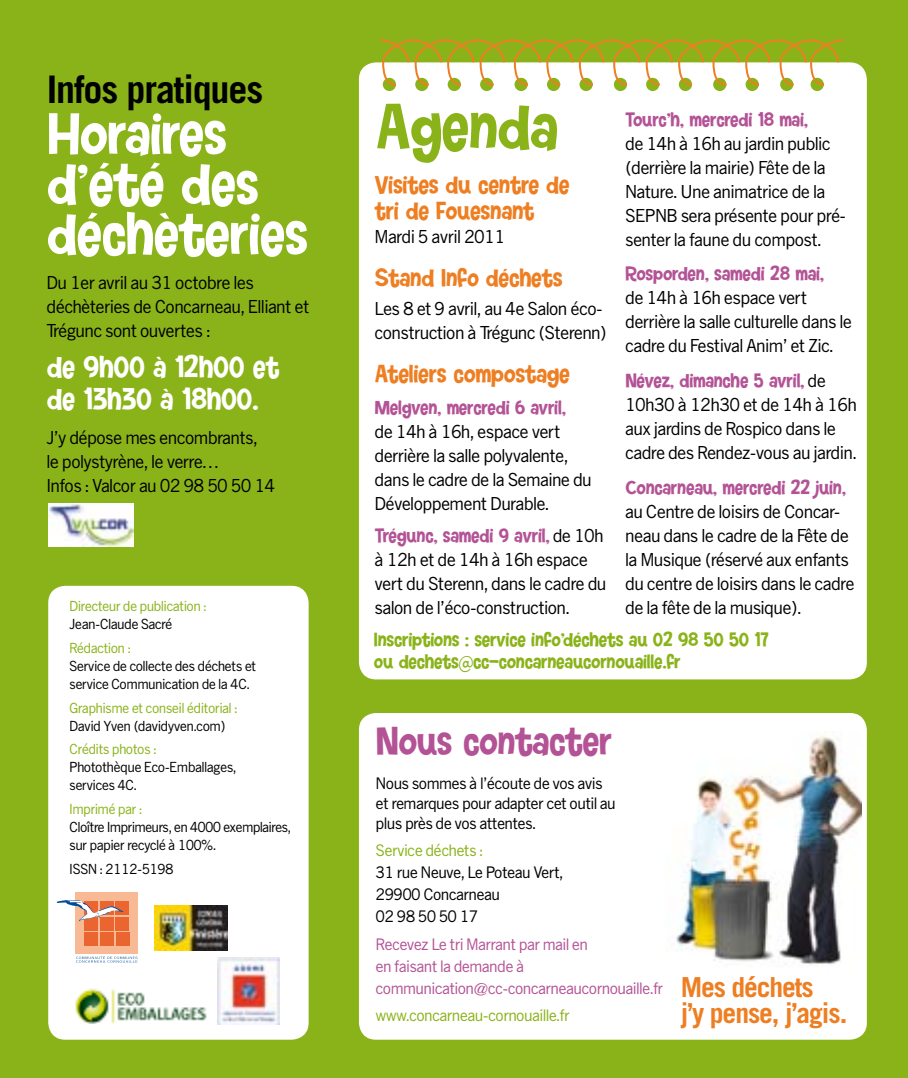
<style>
.page{position:relative;width:908px;height:1078px;background:#fff}
.page>*{position:absolute;margin:0;border:0;box-sizing:border-box;transform-origin:0 0}
.t1{font:72px "Eyeful";letter-spacing:-.01em;color:#8ab319}
.t2{font:66px/50px "Eyeful";letter-spacing:-.01em;color:#fff}
.t3{font:44px "Eyeful";letter-spacing:-.01em;color:#b35396}
.t4{font:700 38px "Trade Gothic";letter-spacing:-.03em;color:#000}
.t5{font:34px/32px "Eyeful";letter-spacing:-.01em;color:#fff}
.t6{font:28px/26px "Eyeful";letter-spacing:-.01em;color:#ee7e22}
.t7{font:700 27.6px/25.4px "Trade Gothic";letter-spacing:-.04em;color:#ee7e22}
.t8{font:22px "Eyeful";letter-spacing:-.01em;color:#b35396}
.t9{font:22px/22px "Eyeful";letter-spacing:-.01em;color:#8ab319}
.t10{font:18px/24px "Trade Express";color:#000}
.t11{font:16px/20px "Trade Express";color:#000}
.t12{font:16px/22px "Trade Express";color:#b35396}
.t13{font:16px "Trade Express";color:#8ab319}
.t14{font:14px/18px "Trade Express";color:#000}
.t15{font:14px "Trade Express";color:#8ab319}
.s1{font-family:"Trade Express";font-size:18px;color:#000}
</style>
<div class="page">
<div style="left:0;top:0;width:907px;height:1077px;background:#8ab319"></div>
<div style="left:48px;top:585px;width:260px;height:454px;background:#fff;border-radius:17px"></div>
<div style="left:76px;top:891px;width:62px;height:62px;background:#f7ba94"></div>
<div style="left:116px;top:900px;width:13px;height:14px;background:#ea6530"></div>
<div style="left:84px;top:916px;width:13px;height:13px;background:#ea6530"></div>
<div style="left:100px;top:916px;width:13px;height:13px;background:#ea6530"></div>
<div style="left:116px;top:916px;width:13px;height:13px;background:#ea6530"></div>
<div style="left:84px;top:931px;width:14px;height:14px;background:#ea6530"></div>
<div style="left:100px;top:931px;width:13px;height:13px;background:#ea6530"></div>
<div style="left:116px;top:931px;width:13px;height:13px;background:#ea6530"></div>
<svg style="left:76px;top:956px;width:61px;height:6px"></svg>
<svg style="left:56px;top:899px;width:68px;height:23px"></svg>
<img style="left:154px;top:905px;width:73px;height:45px">
<img style="left:75px;top:988px;width:132px;height:34px">
<img style="left:218px;top:957px;width:61px;height:67px">
<img style="left:48px;top:503px;width:85px;height:43px">
<div style="left:359px;top:712px;width:507px;height:327px;background:#fff;border-radius:17px"></div>
<div style="left:359px;top:62px;width:507px;height:617px;background:#fff;border-radius:17px"></div>
<img style="left:676px;top:735px;width:185px;height:230px">
<div style="left:382px;top:78px;width:14px;height:13px;background:#8ab319;border-radius:50%"></div>
<div style="left:415px;top:78px;width:13px;height:13px;background:#8ab319;border-radius:50%"></div>
<div style="left:447px;top:78px;width:13px;height:13px;background:#8ab319;border-radius:50%"></div>
<div style="left:480px;top:78px;width:13px;height:13px;background:#8ab319;border-radius:50%"></div>
<div style="left:514px;top:78px;width:13px;height:13px;background:#8ab319;border-radius:50%"></div>
<div style="left:546px;top:78px;width:14px;height:13px;background:#8ab319;border-radius:50%"></div>
<div style="left:579px;top:78px;width:13px;height:13px;background:#8ab319;border-radius:50%"></div>
<div style="left:613px;top:78px;width:13px;height:13px;background:#8ab319;border-radius:50%"></div>
<div style="left:645px;top:78px;width:14px;height:13px;background:#8ab319;border-radius:50%"></div>
<div style="left:678px;top:78px;width:13px;height:13px;background:#8ab319;border-radius:50%"></div>
<div style="left:712px;top:78px;width:14px;height:13px;background:#8ab319;border-radius:50%"></div>
<div style="left:745px;top:78px;width:13px;height:13px;background:#8ab319;border-radius:50%"></div>
<div style="left:779px;top:78px;width:14px;height:13px;background:#8ab319;border-radius:50%"></div>
<div style="left:810px;top:78px;width:13px;height:13px;background:#8ab319;border-radius:50%"></div>
<svg style="left:378px;top:39px;width:466px;height:47px"></svg>
<h3 class="t4" style="left:47px;top:66px;width:218px">Infos pratiques</h3>
<h2 class="t2" style="left:47px;top:109px;width:262px">Horaires d’été des déchèteries</h2>
<p class="t10" style="left:47px;top:270px;width:264px">Du 1er avril au 31 octobre les déchèteries de Concarneau, Elliant et<br>Trégunc sont ouvertes :</p>
<h3 class="t5" style="left:47px;top:351px;width:234px">de 9h00 à 12h00 et de 13h30 à 18h00.</h3>
<p class="t10" style="left:47px;top:425px;width:230px">J’y dépose mes encombrants,<br>le polystyrène, le verre…<br>Infos : Valcor au 02 98 50 50 14</p>
<p class="t15" style="left:69px;top:597px;width:138px">Directeur de publication :</p>
<p class="t14" style="left:69px;top:615px;width:104px">Jean-Claude Sacré</p>
<p class="t15" style="left:69px;top:639px;width:63px">Rédaction :</p>
<p class="t14" style="left:69px;top:656px;width:188px">Service de collecte des déchets et service Communication de la 4C.</p>
<p class="t15" style="left:69px;top:698px;width:169px">Graphisme et conseil éditorial :</p>
<p class="t14" style="left:69px;top:716px;width:157px">David Yven (davidyven.com)</p>
<p class="t15" style="left:69px;top:740px;width:88px">Crédits photos :</p>
<p class="t14" style="left:69px;top:758px;width:168px">Photothèque Eco-Emballages, services 4C.</p>
<p class="t15" style="left:69px;top:800px;width:74px">Imprimé par :</p>
<p class="t14" style="left:69px;top:817px;width:223px">Cloître Imprimeurs, en 4000 exemplaires, sur papier recyclé à 100%.</p>
<p class="t14" style="left:69px;top:859px;width:105px">ISSN : 2112-5198</p>
<h1 class="t1" style="left:376px;top:91px;width:184px">Agenda</h1>
<p class="t8" style="left:625px;top:108px;width:184px">Tourc’h, mercredi 18 mai,</p>
<p class="t10" style="left:625px;top:131px;width:222px">de 14h à 16h au jardin public (derrière la mairie) Fête de la<br>Nature. Une animatrice de la<br>SEPNB sera présente pour pré&shy;senter la faune du compost.</p>
<p class="t8" style="left:625px;top:263px;width:200px">Rosporden, samedi 28 mai,</p>
<p class="t10" style="left:625px;top:285px;width:228px">de 14h à 16h espace vert derrière la salle culturelle dans le cadre du Festival Anim’ et Zic.</p>
<p class="t8" style="left:625px;top:369px;width:201px">Névez, dimanche 5 avril, <span class="s1">de</span></p>
<p class="t10" style="left:625px;top:392px;width:232px">10h30 à 12h30 et de 14h à 16h aux jardins de Rospico dans le cadre des Rendez-vous au jardin.</p>
<p class="t8" style="left:625px;top:476px;width:222px">Concarneau, mercredi 22 juin,</p>
<p class="t10" style="left:625px;top:498px;width:230px">au Centre de loisirs de Concar&shy;neau dans le cadre de la Fête de la Musique (réservé aux enfants du centre de loisirs dans le cadre de la fête de la musique).</p>
<p class="t9" style="left:373px;top:629px;width:396px">Inscriptions : service info’déchets au 02 98 50 50 17 ou dechets@cc-concarneaucornouaille.fr</p>
<h3 class="t6" style="left:375px;top:172px;width:196px">Visites du centre de tri de Fouesnant</h3>
<p class="t10" style="left:375px;top:224px;width:132px">Mardi 5 avril 2011</p>
<h3 class="t6" style="left:375px;top:265px;width:189px">Stand Info déchets</h3>
<p class="t10" style="left:375px;top:296px;width:233px">Les 8 et 9 avril, au 4e Salon éco&shy;construction à Trégunc (Sterenn)</p>
<h3 class="t6" style="left:375px;top:361px;width:196px">Ateliers compostage</h3>
<p class="t8" style="left:375px;top:397px;width:192px">Melgven, mercredi 6 avril,</p>
<p class="t10" style="left:375px;top:419px;width:218px">de 14h à 16h, espace vert derrière la salle polyvalente, dans le cadre de la Semaine du<br>Développement Durable.</p>
<p class="t8" style="left:375px;top:524px;width:230px">Trégunc, samedi 9 avril, <span class="s1">de 10h</span></p>
<p class="t10" style="left:375px;top:547px;width:233px">à 12h et de 14h à 16h espace vert du Sterenn, dans le cadre du salon de l’éco-construction.</p>
<h3 class="t3" style="left:376px;top:718px;width:237px">Nous contacter</h3>
<p class="t11" style="left:376px;top:772px;width:241px">Nous sommes à l’écoute de vos avis et remarques pour adapter cet outil au plus près de vos attentes.</p>
<p class="t13" style="left:376px;top:840px;width:108px">Service déchets :</p>
<p class="t11" style="left:376px;top:861px;width:188px;line-height:22px">31 rue Neuve, Le Poteau Vert,<br>29900 Concarneau<br>02 98 50 50 17</p>
<p class="t12" style="left:376px;top:932px;width:288px">Recevez Le tri Marrant par mail en<br>en faisant la demande à communication@cc-concarneaucornouaille.fr</p>
<p class="t13" style="left:376px;top:1005px;width:195px">www.concarneau-cornouaille.fr</p>
<h3 class="t7" style="left:680px;top:974px;width:168px">Mes déchets<br>j’y pense, j’agis.</h3>
</div>
